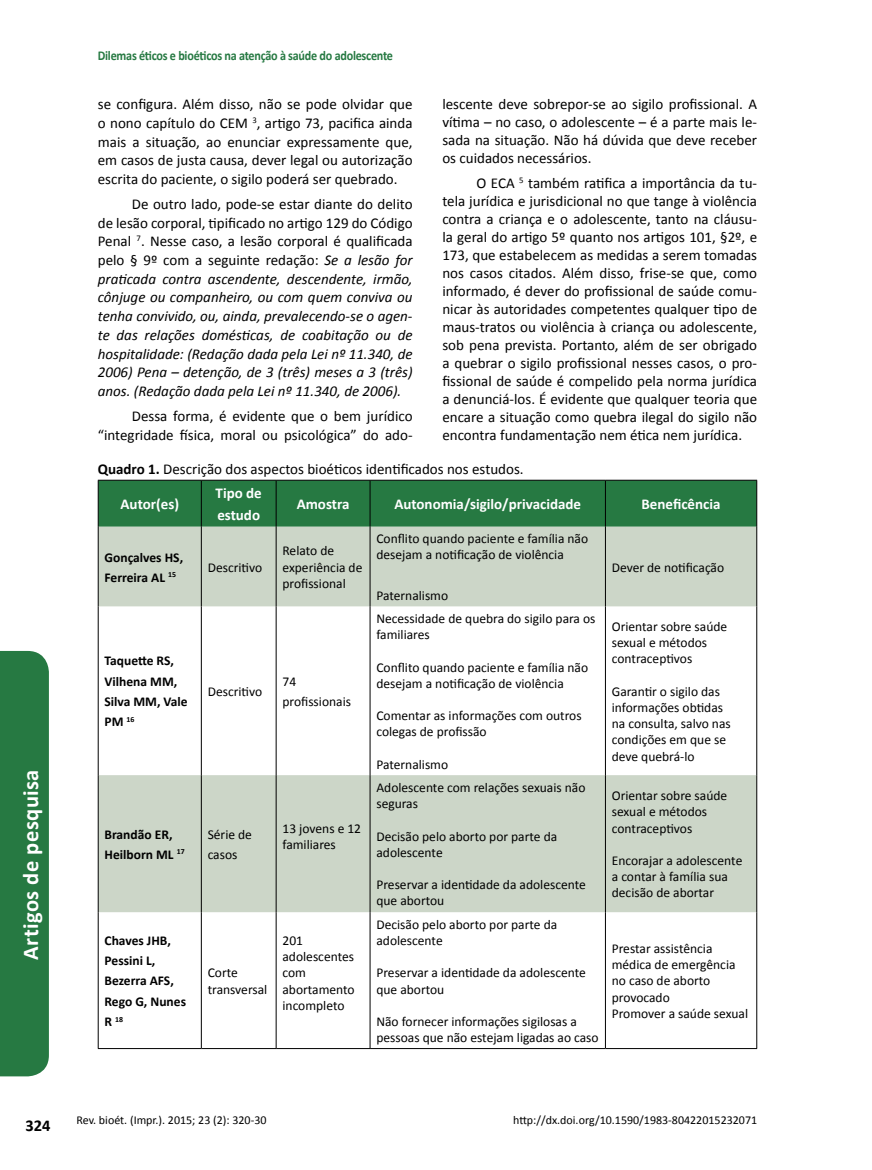
<style>
.page{position:relative;width:872px;height:1170px;background:#fff}
.page>*{position:absolute;margin:0;border:0;box-sizing:border-box;transform-origin:0 0}
.t1{font:700 22.5px "Calibri";letter-spacing:.02em;color:#fff}
.t2{font:700 16.5px "Calibri";color:#000}
.t3{font:15px/18px "Calibri";color:#000;text-align:justify}
.t4{font:italic 15px/18.8px "Calibri";color:#000;text-align:justify}
.t5{font:700 15px/22.5px "Calibri";color:#fff}
.t6{font:13.5px/16.2px "Calibri";color:#000}
.t7{font:700 13.5px/20.2px "Calibri";color:#000}
.t8{font:700 13.5px "Calibri";letter-spacing:-.02em;color:#267942;scale:.9 1}
.t9{font:12px "Calibri";color:#000}
.t10{font:700 7.8px "Calibri";color:#000}
.s1{font-style:normal}
.s2{font-weight:700}
.s3{font-size:13.5px}
</style>
<div class="page">
<div style="left:99px;top:481px;width:657px;height:45px;background:#267942"></div>
<svg style="left:99px;top:526px;width:657px;height:386px;fill:#ccd6c8"></svg>
<hr style="left:98px;top:480px;width:103px;height:1px;background:#000">
<hr style="left:98px;top:480px;width:1px;height:46px;background:#000">
<hr style="left:201px;top:480px;width:75px;height:1px;background:#000">
<hr style="left:201px;top:480px;width:1px;height:46px;background:#000">
<hr style="left:276px;top:480px;width:94px;height:1px;background:#000">
<hr style="left:276px;top:480px;width:1px;height:46px;background:#000">
<hr style="left:370px;top:480px;width:235px;height:1px;background:#000">
<hr style="left:370px;top:480px;width:1px;height:46px;background:#000">
<hr style="left:605px;top:480px;width:152px;height:1px;background:#000">
<hr style="left:605px;top:480px;width:1px;height:46px;background:#000">
<hr style="left:756px;top:480px;width:1px;height:46px;background:#000">
<hr style="left:98px;top:526px;width:1px;height:80px;background:#000">
<hr style="left:201px;top:526px;width:1px;height:80px;background:#000">
<hr style="left:276px;top:526px;width:1px;height:80px;background:#000">
<hr style="left:370px;top:526px;width:1px;height:80px;background:#000">
<hr style="left:605px;top:526px;width:1px;height:80px;background:#000">
<hr style="left:756px;top:526px;width:1px;height:80px;background:#000">
<hr style="left:98px;top:606px;width:1px;height:169px;background:#000">
<hr style="left:201px;top:606px;width:1px;height:169px;background:#000">
<hr style="left:276px;top:606px;width:1px;height:169px;background:#000">
<hr style="left:370px;top:606px;width:1px;height:169px;background:#000">
<hr style="left:605px;top:606px;width:1px;height:169px;background:#000">
<hr style="left:756px;top:606px;width:1px;height:169px;background:#000">
<hr style="left:98px;top:775px;width:1px;height:137px;background:#000">
<hr style="left:201px;top:775px;width:1px;height:137px;background:#000">
<hr style="left:276px;top:775px;width:1px;height:137px;background:#000">
<hr style="left:370px;top:775px;width:1px;height:137px;background:#000">
<hr style="left:605px;top:775px;width:1px;height:137px;background:#000">
<hr style="left:756px;top:775px;width:1px;height:137px;background:#000">
<hr style="left:98px;top:912px;width:1px;height:136px;background:#000">
<hr style="left:201px;top:912px;width:1px;height:136px;background:#000">
<hr style="left:276px;top:912px;width:1px;height:136px;background:#000">
<hr style="left:370px;top:912px;width:1px;height:136px;background:#000">
<hr style="left:605px;top:912px;width:1px;height:136px;background:#000">
<hr style="left:756px;top:912px;width:1px;height:136px;background:#000">
<hr style="left:98px;top:1048px;width:103px;height:1px;background:#000">
<hr style="left:201px;top:1048px;width:75px;height:1px;background:#000">
<hr style="left:276px;top:1048px;width:94px;height:1px;background:#000">
<hr style="left:370px;top:1048px;width:235px;height:1px;background:#000">
<hr style="left:605px;top:1048px;width:152px;height:1px;background:#000">
<div style="left:0;top:651px;width:49px;height:425px;background:#267942"></div>
<p class="t8" style="left:98px;top:47px;width:329px">Dilemas éticos e bioéticos na atenção à saúde do adolescente</p>
<h1 class="t1" style="left:16px;top:959px;width:192px;rotate:-90deg">Artigos de pesquisa</h1>
<p class="t3" style="left:98px;top:95px;width:316px;line-height:18.8px">se configura. Além disso, não se pode olvidar que o nono capítulo do CEM <sup>3</sup>, artigo 73, pacifica ainda mais a situação, ao enunciar expressamente que, em casos de justa causa, dever legal ou autorização escrita do paciente, o sigilo poderá ser quebrado.</p>
<p class="t4" style="left:98px;top:194px;width:316px;text-indent:34px"><span class="s1">De outro lado, pode-se estar diante do delito de lesão corporal, tipificado no artigo 129 do Código Penal</span> <sup>7</sup><span class="s1">. Nesse caso, a lesão corporal é qualificada pelo § 9º com a seguinte redação:</span> Se a lesão for praticada contra ascendente, descendente, irmão, cônjuge ou companheiro, ou com quem conviva ou tenha convivido, ou, ainda, prevalecendo-se o agen&shy;te das relações domésticas, de coabitação ou de hospitalidade: (Redação dada pela Lei nº 11.340, de 2006) Pena – detenção, de 3 (três) meses a 3 (três) anos. (Redação dada pela Lei nº 11.340, de 2006).</p>
<p class="t3" style="left:98px;top:406px;width:316px;line-height:18.8px;text-align:right">Dessa forma, é evidente que o bem jurídico “integridade física, moral ou psicológica” do ado-</p>
<p class="t3" style="left:442px;top:95px;width:316px">lescente deve sobrepor-se ao sigilo profissional. A vítima – no caso, o adolescente – é a parte mais le&shy;sada na situação. Não há dúvida que deve receber os cuidados necessários.</p>
<p class="t3" style="left:442px;top:173px;width:316px;text-indent:34px">O ECA <sup>5</sup> também ratifica a importância da tu&shy;tela jurídica e jurisdicional no que tange à violência contra a criança e o adolescente, tanto na cláusu&shy;la geral do artigo 5º quanto nos artigos 101, §2º, e 173, que estabelecem as medidas a serem tomadas nos casos citados. Além disso, frise-se que, como informado, é dever do profissional de saúde comu&shy;nicar às autoridades competentes qualquer tipo de maus-tratos ou violência à criança ou adolescente, sob pena prevista. Portanto, além de ser obrigado a quebrar o sigilo profissional nesses casos, o pro&shy;fissional de saúde é compelido pela norma jurídica a denunciá-los. É evidente que qualquer teoria que encare a situação como quebra ilegal do sigilo não encontra fundamentação nem ética nem jurídica.</p>
<p class="t3" style="left:98px;top:460px;width:427px"><span class="s2">Quadro 1.</span> Descrição dos aspectos bioéticos identificados nos estudos.</p>
<p class="t5" style="left:120px;top:493px;width:60px">Autor(es)</p>
<p class="t5" style="left:216px;top:481px;width:48px">Tipo de estudo</p>
<p class="t5" style="left:297px;top:493px;width:54px">Amostra</p>
<p class="t5" style="left:394px;top:493px;width:188px">Autonomia/sigilo/privacidade</p>
<p class="t5" style="left:641px;top:493px;width:81px">Beneficência</p>
<p class="t7" style="left:105px;top:547px;width:80px">Gonçalves HS,<br>Ferreira AL <sup>15</sup></p>
<p class="t6" style="left:208px;top:559px;width:56px">Descritivo</p>
<p class="t6" style="left:376px;top:530px;width:213px">Conflito quando paciente e família não desejam a notificação de violência</p>
<p class="t6" style="left:376px;top:587px;width:73px">Paternalismo</p>
<p class="t6" style="left:282px;top:543px;width:81px">Relato de experiência de profissional</p>
<p class="t6" style="left:612px;top:559px;width:114px">Dever de notificação</p>
<p class="t7" style="left:105px;top:650px;width:85px">Taquette RS,<br>Vilhena MM,<br>Silva MM, Vale<br>PM <sup>16</sup></p>
<p class="t6" style="left:208px;top:683px;width:56px">Descritivo</p>
<p class="t6" style="left:282px;top:671px;width:70px;line-height:20.2px">74 profissionais</p>
<p class="t7" style="left:105px;top:824px;width:82px">Brandão ER,<br>Heilborn ML <sup>17</sup></p>
<p class="t6" style="left:208px;top:824px;width:46px;line-height:20.2px">Série de casos</p>
<p class="t6" style="left:282px;top:820px;width:80px">13 jovens e 12 familiares</p>
<p class="t7" style="left:105px;top:930px;width:83px">Chaves JHB,<br>Pessini L,<br>Bezerra AFS,<br>Rego G, Nunes</p>
<p class="t10" style="left:105px;top:1013px;width:20px"><span class="s3">R</span> 18</p>
<p class="t6" style="left:208px;top:964px;width:61px">Corte transversal</p>
<p class="t6" style="left:282px;top:932px;width:74px">201 adolescentes com abortamento incompleto</p>
<p class="t6" style="left:376px;top:610px;width:221px">Necessidade de quebra do sigilo para os familiares</p>
<p class="t6" style="left:376px;top:659px;width:213px">Conflito quando paciente e família não desejam a notificação de violência</p>
<p class="t6" style="left:376px;top:707px;width:207px">Comentar as informações com outros colegas de profissão</p>
<p class="t6" style="left:376px;top:756px;width:73px">Paternalismo</p>
<p class="t6" style="left:376px;top:779px;width:210px">Adolescente com relações sexuais não seguras</p>
<p class="t6" style="left:376px;top:828px;width:182px">Decisão pelo aborto por parte da adolescente</p>
<p class="t6" style="left:376px;top:876px;width:211px">Preservar a identidade da adolescente que abortou</p>
<p class="t6" style="left:376px;top:916px;width:182px">Decisão pelo aborto por parte da adolescente</p>
<p class="t6" style="left:376px;top:964px;width:211px">Preservar a identidade da adolescente que abortou</p>
<p class="t6" style="left:376px;top:1013px;width:224px">Não fornecer informações sigilosas a pessoas que não estejam ligadas ao caso</p>
<p class="t6" style="left:612px;top:618px;width:117px">Orientar sobre saúde sexual e métodos contraceptivos</p>
<p class="t6" style="left:612px;top:683px;width:120px">Garantir o sigilo das informações obtidas na consulta, salvo nas condições em que se deve quebrá-lo</p>
<p class="t6" style="left:612px;top:787px;width:117px">Orientar sobre saúde sexual e métodos contraceptivos</p>
<p class="t6" style="left:612px;top:852px;width:132px">Encorajar a adolescente a contar à família sua decisão de abortar</p>
<p class="t6" style="left:612px;top:940px;width:138px">Prestar assistência médica de emergência no caso de aborto provocado<br>Promover a saúde sexual</p>
<p class="t2" style="left:26px;top:1115px;width:27px">324</p>
<p class="t9" style="left:77px;top:1112px;width:191px">Rev. bioét. (Impr.). 2015; 23 (2): 320-30</p>
<p class="t9" style="left:513px;top:1112px;width:245px">http://dx.doi.org/10.1590/1983-80422015232071</p>
</div>
